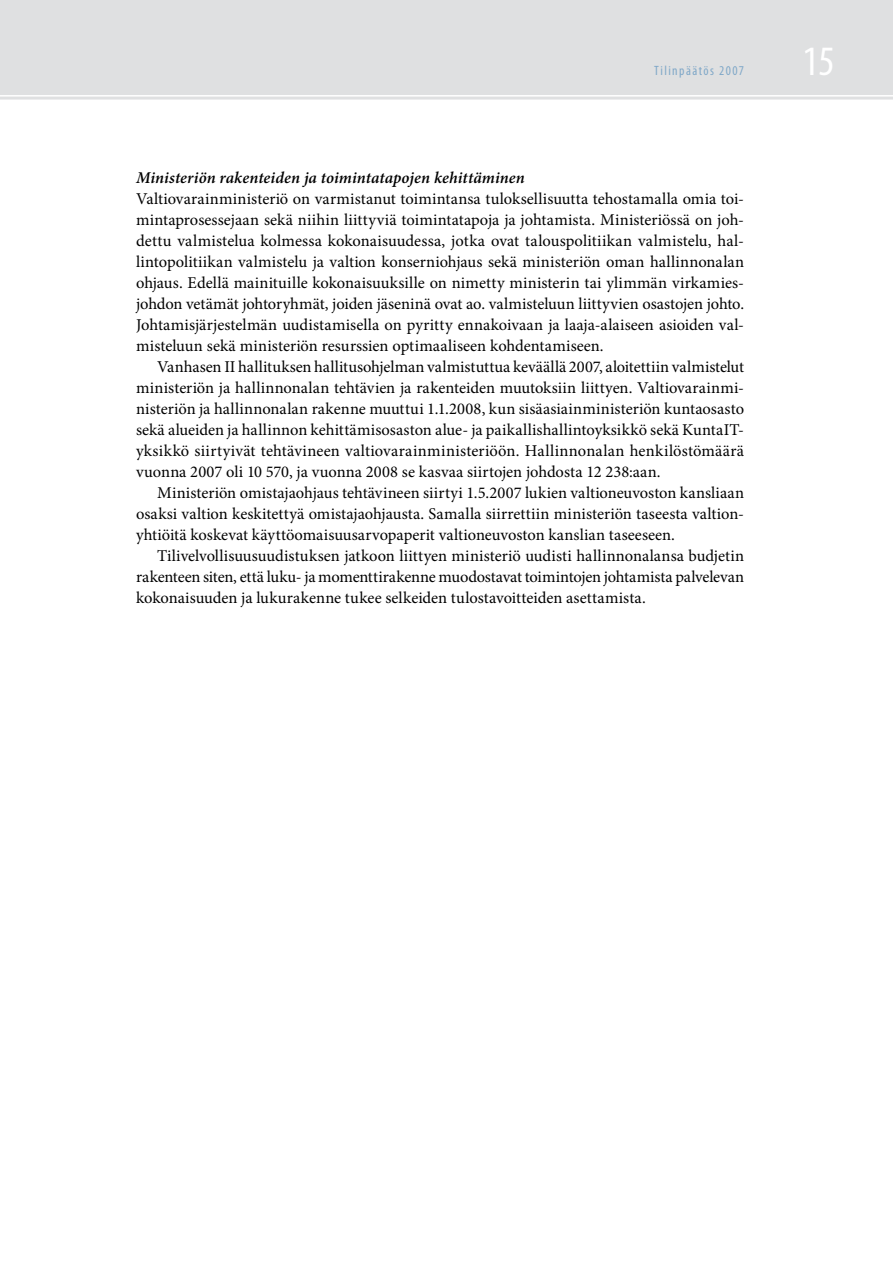
<style>
.page{position:relative;width:893px;height:1263px;background:#fff}
.page>*{position:absolute;margin:0;border:0;box-sizing:border-box;transform-origin:0 0}
.t1{font:condensed 42px "Myriad Pro";color:#fff}
.t2{font:16.5px/21px "Minion Pro";letter-spacing:.005em;color:#000;text-align:justify}
.t3{font:italic 600 16.5px "Minion Pro";letter-spacing:.005em;color:#000}
.t4{font:condensed 13.5px "Myriad Pro";letter-spacing:.105em;color:#80a8c8}
</style>
<div class="page">
<svg style="left:0;top:97px;width:893px;height:3px;background:#e3e4e5"></svg>
<div style="left:0;top:0;width:893px;height:97px;background:#dfe0e1"></div>
<p class="t4" style="left:654px;top:62px;width:91px">Tilinpäätös 2007</p>
<p class="t3" style="left:136px;top:166px;width:390px">Ministeriön rakenteiden ja toimintatapojen kehittäminen</p>
<p class="t2" style="left:136px;top:188px;width:610px">Valtiovarainministeriö on varmistanut toimintansa tuloksellisuutta tehostamalla omia toi&shy;mintaprosessejaan sekä niihin liittyviä toimintatapoja ja johtamista. Ministeriössä on joh&shy;dettu valmistelua kolmessa kokonaisuudessa, jotka ovat talouspolitiikan valmistelu, hal&shy;lintopolitiikan valmistelu ja valtion konserniohjaus sekä ministeriön oman hallinnonalan ohjaus. Edellä mainituille kokonaisuuksille on nimetty ministerin tai ylimmän virkamies&shy;johdon vetämät johtoryhmät, joiden jäseninä ovat ao. valmisteluun liittyvien osastojen johto.<br>Johtamisjärjestelmän uudistamisella on pyritty ennakoivaan ja laaja-alaiseen asioiden val&shy;misteluun sekä ministeriön resurssien optimaaliseen kohdentamiseen.</p>
<p class="t2" style="left:136px;top:356px;width:610px;text-indent:21px">Vanhasen II hallituksen hallitusohjelman valmistuttua keväällä 2007, aloitettiin valmistelut ministeriön ja hallinnonalan tehtävien ja rakenteiden muutoksiin liittyen. Valtiovarainmi&shy;nisteriön ja hallinnonalan rakenne muuttui 1.1.2008, kun sisäasiainministeriön kuntaosasto sekä alueiden ja hallinnon kehittämisosaston alue- ja paikallishallintoyksikkö sekä KuntaIT&shy;yksikkö siirtyivät tehtävineen valtiovarainministeriöön. Hallinnonalan henkilöstömäärä vuonna 2007 oli 10 570, ja vuonna 2008 se kasvaa siirtojen johdosta 12 238:aan.</p>
<p class="t2" style="left:136px;top:482px;width:610px;text-indent:21px">Ministeriön omistajaohjaus tehtävineen siirtyi 1.5.2007 lukien valtioneuvoston kansliaan osaksi valtion keskitettyä omistajaohjausta. Samalla siirrettiin ministeriön taseesta valtion&shy;yhtiöitä koskevat käyttöomaisuusarvopaperit valtioneuvoston kanslian taseeseen.</p>
<p class="t2" style="left:136px;top:545px;width:610px;text-indent:21px">Tilivelvollisuusuudistuksen jatkoon liittyen ministeriö uudisti hallinnonalansa budjetin rakenteen siten, että luku- ja momenttirakenne muodostavat toimintojen johtamista palvelevan kokonaisuuden ja lukurakenne tukee selkeiden tulostavoitteiden asettamista.</p>
<h1 class="t1" style="left:802px;top:36px;width:34px">15</h1>
</div>
